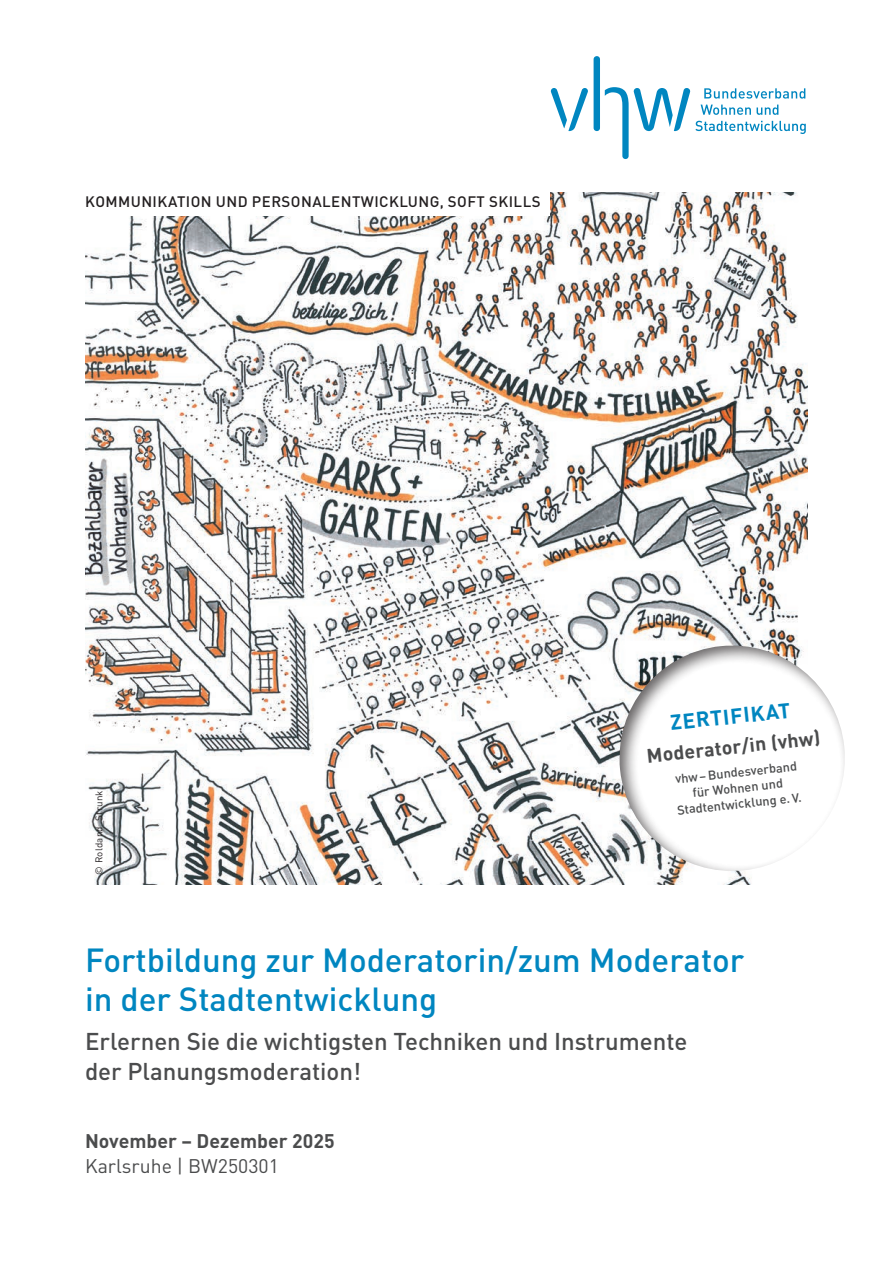
<style>
.page{position:relative;width:893px;height:1263px;background:#fff}
.page>*{position:absolute;margin:0;border:0;box-sizing:border-box;transform-origin:0 0}
._01_Titelseite___Titel_blau{font:500 33px "DIN Pro";color:#0086c0}
._02_Titelseite_-_Titel_Unterzeile_grau{font:500 24px/29.2px "DIN Pro";color:#4b4c4d}
.t1{font:700 21px "DIN Pro";color:#0086c0}
._03_Titelseite___Datum___Ort_grau{font:700 19.5px "DIN Pro";color:#4b4c4d}
._03_Titelseite___Datum___Ort_grau-2{font:19.5px "DIN Pro";color:#4b4c4d}
.t2{font:500 15px "DIN Pro";letter-spacing:.03em;color:#231f20}
.t3{font:500 12.75px/15.8px "DIN Pro";color:#4b4c4d;text-align:center}
.t4{font:9.75px "DIN Pro";letter-spacing:.02em;color:#231f20}
</style>
<div class="page">
<svg style="left:551px;top:56px;width:255px;height:103px"></svg>
<img style="left:85px;top:192px;width:723px;height:693px">
<div style="left:85px;top:188px;width:464px;height:28px;background:#fff"></div>
<svg style="left:606px;top:634px;width:239px;height:249px"></svg>
<p class="t2" style="left:85px;top:190px;width:457px">KOMMUNIKATION UND PERSONALENTWICKLUNG, SOFT SKILLS</p>
<p class="t4" style="left:92px;top:874px;width:86px;rotate:-90deg">© Roldand_Strunk</p>
<p class="t1" style="left:668px;top:705px;width:122px;rotate:-6deg">ZERTIFIKAT</p>
<p class="_03_Titelseite___Datum___Ort_grau" style="left:645px;top:739px;width:176px;rotate:-6deg">Moderator/in (vhw)</p>
<p class="t3" style="left:673px;top:769px;width:127px;rotate:-6deg">vhw – Bundesverband für Wohnen und<br>Stadtentwicklung e. V.</p>
<p class="_01_Titelseite___Titel_blau" style="left:85px;top:934px;width:661px">Fortbildung zur Moderatorin/zum Moderator</p>
<p class="_01_Titelseite___Titel_blau" style="left:85px;top:973px;width:354px">in der Stadtentwicklung</p>
<p class="_02_Titelseite_-_Titel_Unterzeile_grau" style="left:85px;top:1024px;width:604px">Erlernen Sie die wichtigsten Techniken und Instrumente der Planungsmoderation!</p>
<p class="_03_Titelseite___Datum___Ort_grau" style="left:85px;top:1124px;width:251px">November – Dezember 2025</p>
<p class="_03_Titelseite___Datum___Ort_grau-2" style="left:85px;top:1153px;width:195px">Karlsruhe | BW250301</p>
</div>
